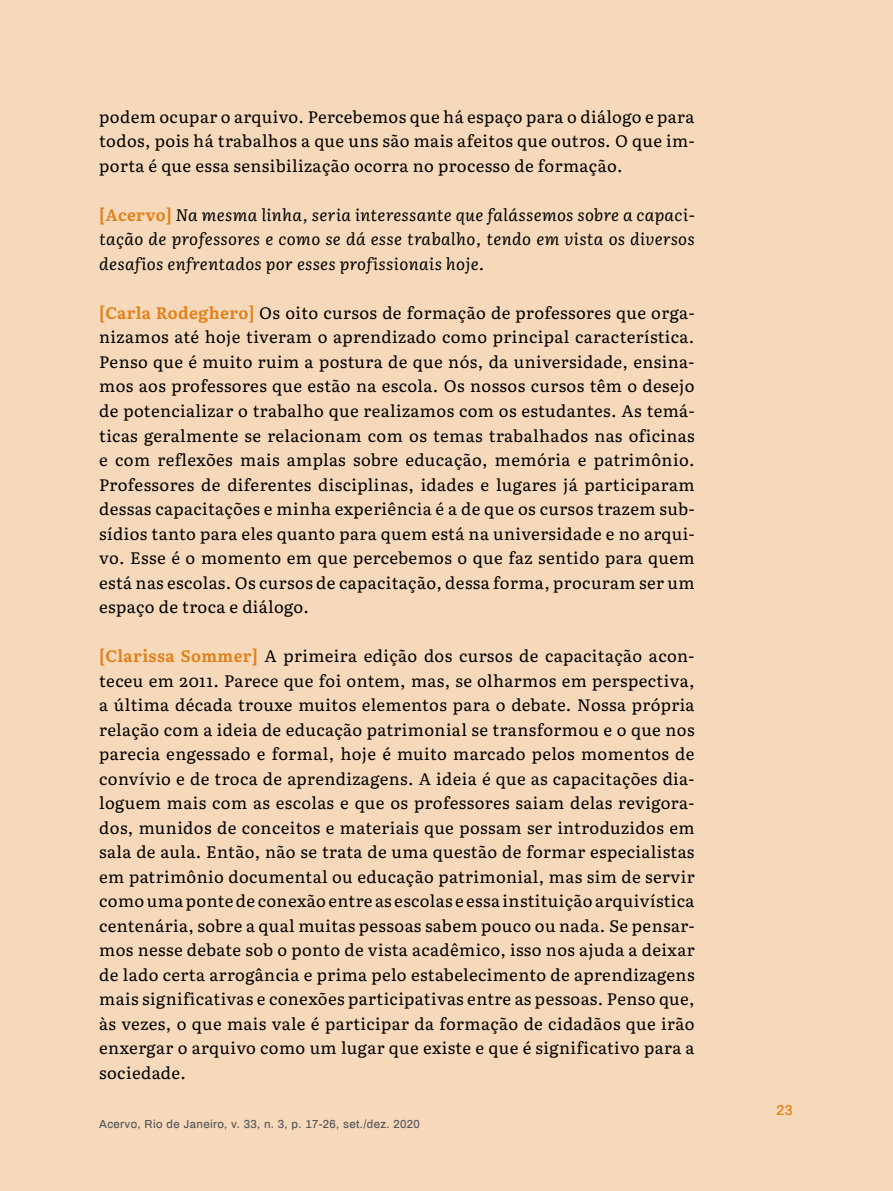
<style>
.page{position:relative;width:893px;height:1191px;background:#f6d9ba}
.page>*{position:absolute;margin:0;border:0;box-sizing:border-box;transform-origin:0 0}
.t1{font:16.62px/24.5px "Literata";letter-spacing:.025em;color:#000;text-align:justify}
.t2{font:italic 16.62px/24.5px "Literata";letter-spacing:.025em;color:#000;text-align:justify}
.t3{font:500 14px "Archivo";color:#e1811a}
.t4{font:500 11.38px "Archivo";letter-spacing:.03em;color:#58585a}
.s1{font-weight:700;font-style:normal;color:#e1811a}
.s2{font-weight:700;color:#e1811a}
</style>
<div class="page">
<p class="t1" style="left:99px;top:103px;width:597px">podem ocupar o arquivo. Percebemos que há espaço para o diálogo e para todos, pois há trabalhos a que uns são mais afeitos que outros. O que im&shy;porta é que essa sensibilização ocorra no processo de formação.</p>
<p class="t2" style="left:99px;top:201px;width:597px"><span class="s1">[Acervo]</span> Na mesma linha, seria interessante que falássemos sobre a capaci&shy;tação de professores e como se dá esse trabalho, tendo em vista os diversos desafios enfrentados por esses profissionais hoje.</p>
<p class="t1" style="left:99px;top:299px;width:597px"><span class="s2">[Carla Rodeghero]</span> Os oito cursos de formação de professores que orga&shy;nizamos até hoje tiveram o aprendizado como principal característica.<br>Penso que é muito ruim a postura de que nós, da universidade, ensina&shy;mos aos professores que estão na escola. Os nossos cursos têm o desejo de potencializar o trabalho que realizamos com os estudantes. As temá&shy;ticas geralmente se relacionam com os temas trabalhados nas oficinas e com reflexões mais amplas sobre educação, memória e patrimônio.<br>Professores de diferentes disciplinas, idades e lugares já participaram dessas capacitações e minha experiência é a de que os cursos trazem sub&shy;sídios tanto para eles quanto para quem está na universidade e no arqui&shy;vo. Esse é o momento em que percebemos o que faz sentido para quem está nas escolas. Os cursos de capacitação, dessa forma, procuram ser um espaço de troca e diálogo.</p>
<p class="t1" style="left:99px;top:642px;width:597px"><span class="s2">[Clarissa Sommer]</span> A primeira edição dos cursos de capacitação acon&shy;teceu em 2011. Parece que foi ontem, mas, se olharmos em perspectiva, a última década trouxe muitos elementos para o debate. Nossa própria relação com a ideia de educação patrimonial se transformou e o que nos parecia engessado e formal, hoje é muito marcado pelos momentos de convívio e de troca de aprendizagens. A ideia é que as capacitações dia&shy;loguem mais com as escolas e que os professores saiam delas revigora&shy;dos, munidos de conceitos e materiais que possam ser introduzidos em sala de aula. Então, não se trata de uma questão de formar especialistas em patrimônio documental ou educação patrimonial, mas sim de servir como uma ponte de conexão entre as escolas e essa instituição arquivística centenária, sobre a qual muitas pessoas sabem pouco ou nada. Se pensar&shy;mos nesse debate sob o ponto de vista acadêmico, isso nos ajuda a deixar de lado certa arrogância e prima pelo estabelecimento de aprendizagens mais significativas e conexões participativas entre as pessoas. Penso que, às vezes, o que mais vale é participar da formação de cidadãos que irão enxergar o arquivo como um lugar que existe e que é significativo para a sociedade.</p>
<p class="t4" style="left:99px;top:1116px;width:322px">Acervo, Rio de Janeiro, v. 33, n. 3, p. 17-26, set./dez. 2020</p>
<p class="t3" style="left:777px;top:1101px;width:17px">23</p>
</div>
